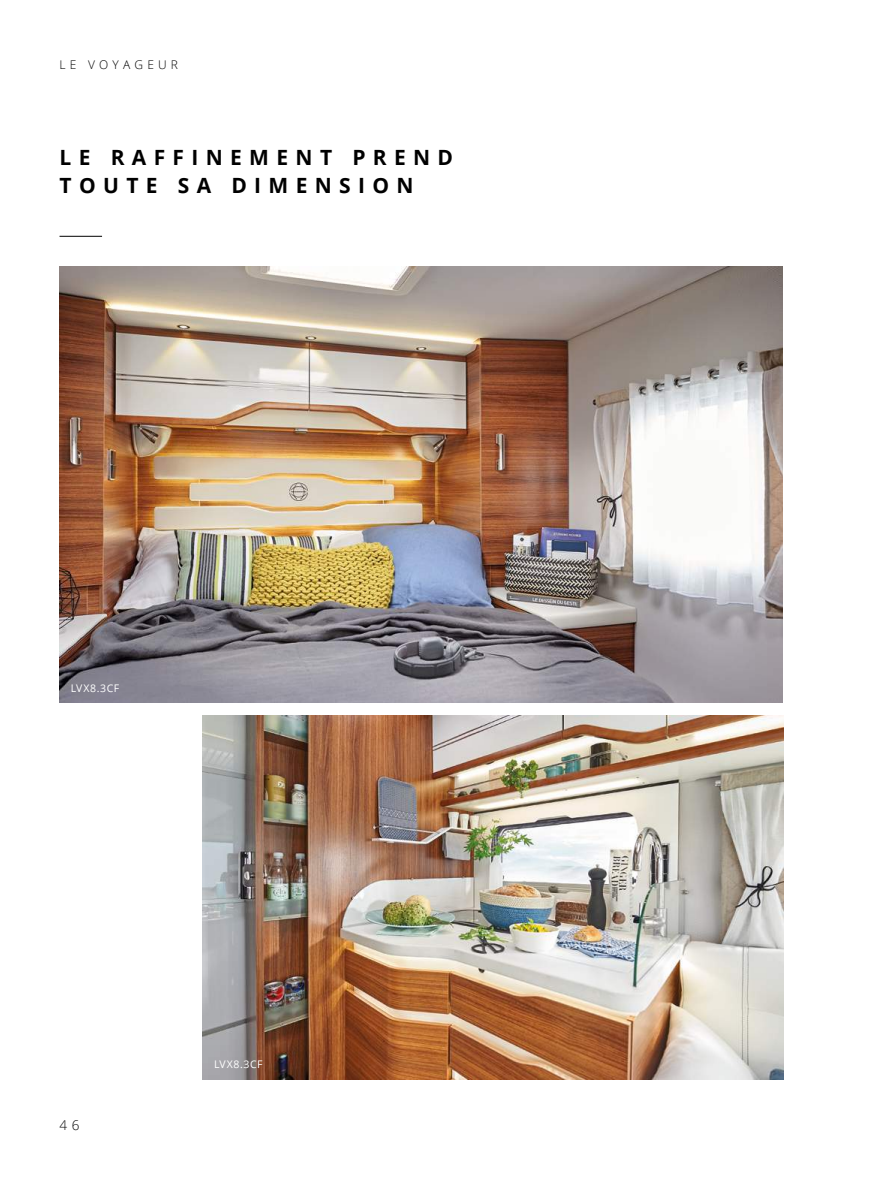
<style>
.page{position:relative;width:893px;height:1191px;background:#fff}
.page>*{position:absolute;margin:0;border:0;box-sizing:border-box;transform-origin:0 0}
.t1{font:700 21px/28.5px "Open Sans";letter-spacing:.35em;color:#000}
.t2{font:300 13.5px "Open Sans";color:#000}
.t3{font:300 12px "Open Sans";letter-spacing:.35em;color:#000}
.t4{font:10.5px "Open Sans";letter-spacing:.05em;color:#fff}
</style>
<div class="page">
<img style="left:202px;top:715px;width:581px;height:364px">
<img style="left:60px;top:267px;width:722px;height:435px">
<hr style="left:60px;top:236px;width:42px;height:1px;background:#000">
<p class="t3" style="left:60px;top:56px;width:120px">LE VOYAGEUR</p>
<p class="t1" style="left:60px;top:142px;width:395px">LE RAFFINEMENT PREND<br>TOUTE SA DIMENSION</p>
<p class="t4" style="left:71px;top:680px;width:50px">LVX8.3CF</p>
<p class="t2" style="left:60px;top:1116px;width:22px">4 6</p>
<p class="t4" style="left:214px;top:1056px;width:50px">LVX8.3CF</p>
</div>
